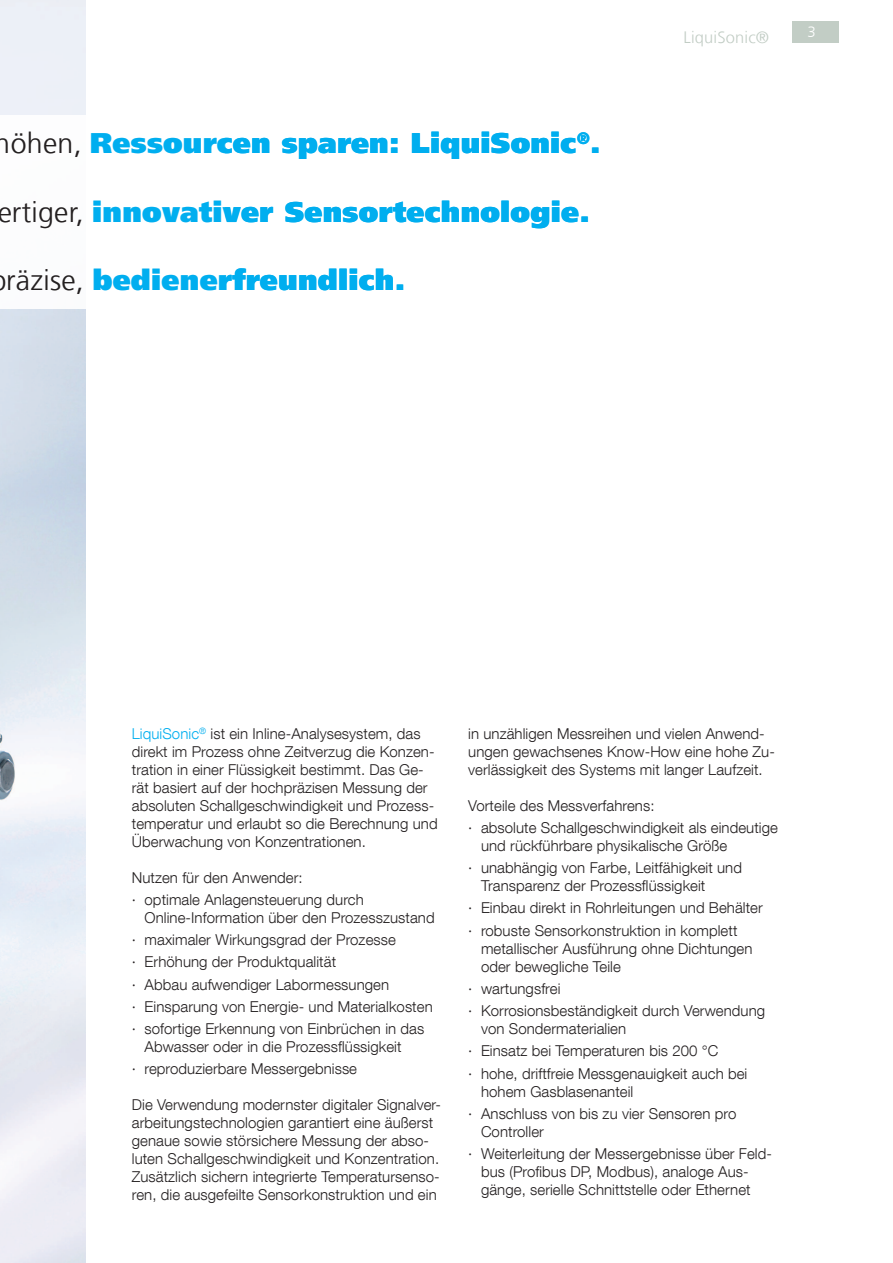
<style>
.page{position:relative;width:893px;height:1263px;background:#fff}
.page>*{position:absolute;margin:0;border:0;box-sizing:border-box;transform-origin:0 0}
.t1{font:900 28.5px "Frutiger LT Com";letter-spacing:.01em;color:#00aeef}
.t2{font:300 16.5px "Frutiger LT Com";letter-spacing:.01em;color:#c2cdc5}
.t3{font:300 15px/22.2px "Helvetica Neue LT Com";letter-spacing:.005em;color:#231f20}
.t4{font:300 15px "Frutiger LT Com";color:#fff}
.s1{font-weight:300;color:#231f20}
.s2{color:#00aeef}
</style>
<div class="page">
<div style="left:792px;top:21px;width:47px;height:22px;background:#c2cdc5"></div>
<img style="left:0;top:0;width:85px;height:1263px">
<div style="left:0;top:115px;width:224px;height:193px;background:#fff"></div>
<h1 class="t1" style="left:-5px;top:126px;width:607px"><span class="s1">höhen,</span> Ressourcen sparen: LiquiSonic<sup>®</sup>.</h1>
<h1 class="t1" style="left:-3px;top:194px;width:594px"><span class="s1">ertiger,</span> innovativer Sensortechnologie.</h1>
<h1 class="t1" style="left:6px;top:263px;width:401px"><span class="s1">räzise,</span> bedienerfreundlich.</h1>
<p class="t2" style="left:684px;top:27px;width:87px">LiquiSonic®</p>
<p class="t4" style="left:808px;top:23px;width:10px">3</p>
<p class="t3" style="left:132px;top:724px;width:307px;line-height:18px"><span class="s2">LiquiSonic</span><sup>®</sup> ist ein Inline-Analysesystem, das direkt im Prozess ohne Zeitverzug die Konzen&shy;tration in einer Flüssigkeit bestimmt. Das Ge&shy;rät basiert auf der hochpräzisen Messung der absoluten Schallgeschwindigkeit und Prozess&shy;temperatur und erlaubt so die Berechnung und Überwachung von Konzentrationen.</p>
<p class="t3" style="left:132px;top:866px;width:234px">Nutzen für den Anwender:<br>· optimale Anlagensteuerung durch</p>
<p class="t3" style="left:132px;top:906px;width:304px;text-indent:13px">Online-Information über den Prozesszustand · maximaler Wirkungsgrad der Prozesse<br>· Erhöhung der Produktqualität<br>· Abbau aufwendiger Labormessungen<br>· Einsparung von Energie- und Materialkosten · sofortige Erkennung von Einbrüchen in das</p>
<p class="t3" style="left:132px;top:1035px;width:271px;text-indent:13px">Abwasser oder in die Prozessflüssigkeit · reproduzierbare Messergebnisse</p>
<p class="t3" style="left:132px;top:1096px;width:311px;line-height:18px">Die Verwendung modernster digitaler Signalver&shy;arbeitungstechnologien garantiert eine äußerst genaue sowie störsichere Messung der abso&shy;luten Schallgeschwindigkeit und Konzentration.<br>Zusätzlich sichern integrierte Temperatursenso&shy;ren, die ausgefeilte Sensorkonstruktion und ein</p>
<p class="t3" style="left:468px;top:724px;width:308px;line-height:18px">in unzähligen Messreihen und vielen Anwend&shy;ungen gewachsenes Know-How eine hohe Zu&shy;verlässigkeit des Systems mit langer Laufzeit.</p>
<p class="t3" style="left:468px;top:794px;width:311px">Vorteile des Messverfahrens:<br>· absolute Schallgeschwindigkeit als eindeutige</p>
<p class="t3" style="left:468px;top:834px;width:275px;text-align:center">und rückführbare physikalische Größe<br>· unabhängig von Farbe, Leitfähigkeit und</p>
<p class="t3" style="left:468px;top:874px;width:296px;text-indent:13px">Transparenz der Prozessflüssigkeit<br>· Einbau direkt in Rohrleitungen und Behälter · robuste Sensorkonstruktion in komplett</p>
<p class="t3" style="left:481px;top:939px;width:273px;line-height:18px">metallischer Ausführung ohne Dichtungen oder bewegliche Teile</p>
<p class="t3" style="left:468px;top:977px;width:298px">· wartungsfrei<br>· Korrosionsbeständigkeit durch Verwendung</p>
<p class="t3" style="left:468px;top:1017px;width:281px;text-indent:13px">von Sondermaterialien<br>· Einsatz bei Temperaturen bis 200 °C<br>· hohe, driftfreie Messgenauigkeit auch bei</p>
<p class="t3" style="left:468px;top:1080px;width:270px;text-indent:13px">hohem Gasblasenanteil<br>· Anschluss von bis zu vier Sensoren pro</p>
<p class="t3" style="left:468px;top:1120px;width:305px;text-indent:13px">Controller<br>· Weiterleitung der Messergebnisse über Feld-</p>
<p class="t3" style="left:481px;top:1162px;width:271px;line-height:18px">bus (Profibus DP, Modbus), analoge Aus&shy;gänge, serielle Schnittstelle oder Ethernet</p>
</div>
